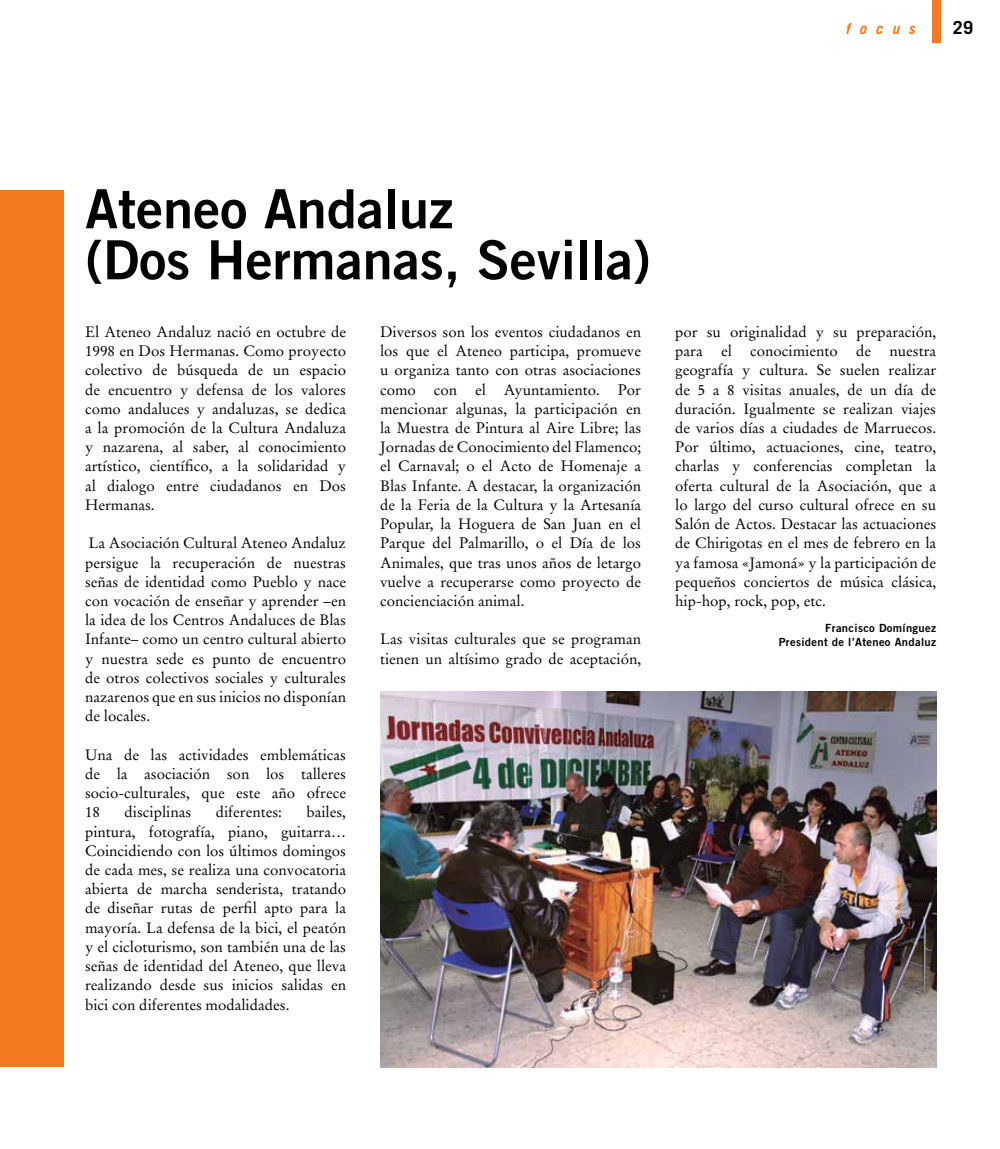
<style>
.page{position:relative;width:1000px;height:1149px;background:#fff}
.page>*{position:absolute;margin:0;border:0;box-sizing:border-box;transform-origin:0 0}
.t1{font:54px/51px "Trade Gothic LT Std Bd 2";color:#000}
.t2{font:700 18px "Trade Gothic LT Std";color:#000}
.t3{font:15px/19.2px "Stempel Garamond LT Std";color:#000;text-align:justify}
.t4{font:italic 700 15px "Trade Gothic LT Std";letter-spacing:.6em;color:#f47920}
.t5{font:11.25px/13.5px "Trade Gothic LT Std Bd 2";letter-spacing:.03em;color:#000;text-align:right}
</style>
<div class="page">
<div style="left:931px;top:0;width:9px;height:43px;background:#f47920"></div>
<img style="left:380px;top:691px;width:555px;height:375px">
<div style="left:0;top:190px;width:64px;height:876px;background:#f47920"></div>
<p class="t4" style="left:845px;top:19px;width:71px">focus</p>
<p class="t2" style="left:952px;top:16px;width:22px">29</p>
<h1 class="t1" style="left:85px;top:182px;width:567px">Ateneo Andaluz<br>(Dos Hermanas, Sevilla)</h1>
<p class="t3" style="left:85px;top:322px;width:262px">El Ateneo Andaluz nació en octubre de 1998 en Dos Hermanas. Como proyecto colectivo de búsqueda de un espacio de encuentro y defensa de los valores como andaluces y andaluzas, se dedica a la promoción de la Cultura Andaluza y nazarena, al saber, al conocimiento artístico, científico, a la solidaridad y al dialogo entre ciudadanos en Dos Hermanas.</p>
<p class="t3" style="left:85px;top:533px;width:262px">La Asociación Cultural Ateneo Andaluz persigue la recuperación de nuestras señas de identidad como Pueblo y nace con vocación de enseñar y aprender –en la idea de los Centros Andaluces de Blas Infante– como un centro cultural abierto y nuestra sede es punto de encuentro de otros colectivos sociales y culturales nazarenos que en sus inicios no disponían de locales.</p>
<p class="t3" style="left:85px;top:744px;width:262px">Una de las actividades emblemáticas de la asociación son los talleres socio-culturales, que este año ofrece 18</p>
<p class="t3" style="left:85px;top:802px;width:262px;text-indent:221px">bailes, pintura, fotografía, piano, guitarra… Coincidiendo con los últimos domingos de cada mes, se realiza una convocatoria abierta de marcha senderista, tratando de diseñar rutas de perfil apto para la mayoría. La defensa de la bici, el peatón y el cicloturismo, son también una de las señas de identidad del Ateneo, que lleva realizando desde sus inicios salidas en bici con diferentes modalidades.</p>
<p class="t3" style="left:124px;top:802px;width:68px">disciplinas</p>
<p class="t3" style="left:216px;top:802px;width:68px">diferentes:</p>
<p class="t3" style="left:380px;top:322px;width:262px">Diversos son los eventos ciudadanos en los que el Ateneo participa, promueve u organiza tanto con otras asociaciones como con el Ayuntamiento. Por mencionar algunas, la participación en la Muestra de Pintura al Aire Libre; las Jornadas de Conocimiento del Flamenco; el Carnaval; o el Acto de Homenaje a Blas Infante. A destacar, la organización de la Feria de la Cultura y la Artesanía Popular, la Hoguera de San Juan en el Parque del Palmarillo, o el Día de los Animales, que tras unos años de letargo vuelve a recuperarse como proyecto de concienciación animal.</p>
<p class="t3" style="left:380px;top:629px;width:262px">Las visitas culturales que se programan tienen un altísimo grado de aceptación,</p>
<p class="t3" style="left:675px;top:322px;width:262px">por su originalidad y su preparación, para el conocimiento de nuestra geografía y cultura. Se suelen realizar de 5 a 8 visitas anuales, de un día de duración. Igualmente se realizan viajes de varios días a ciudades de Marruecos.<br>Por último, actuaciones, cine, teatro, charlas y conferencias completan la oferta cultural de la Asociación, que a lo largo del curso cultural ofrece en su Salón de Actos. Destacar las actuaciones de Chirigotas en el mes de febrero en la ya famosa «Jamoná» y la participación de pequeños conciertos de música clásica, hip-hop, rock, pop, etc.</p>
<p class="t5" style="left:778px;top:621px;width:159px">Francisco Domínguez<br>President de l’Ateneo Andaluz</p>
</div>
